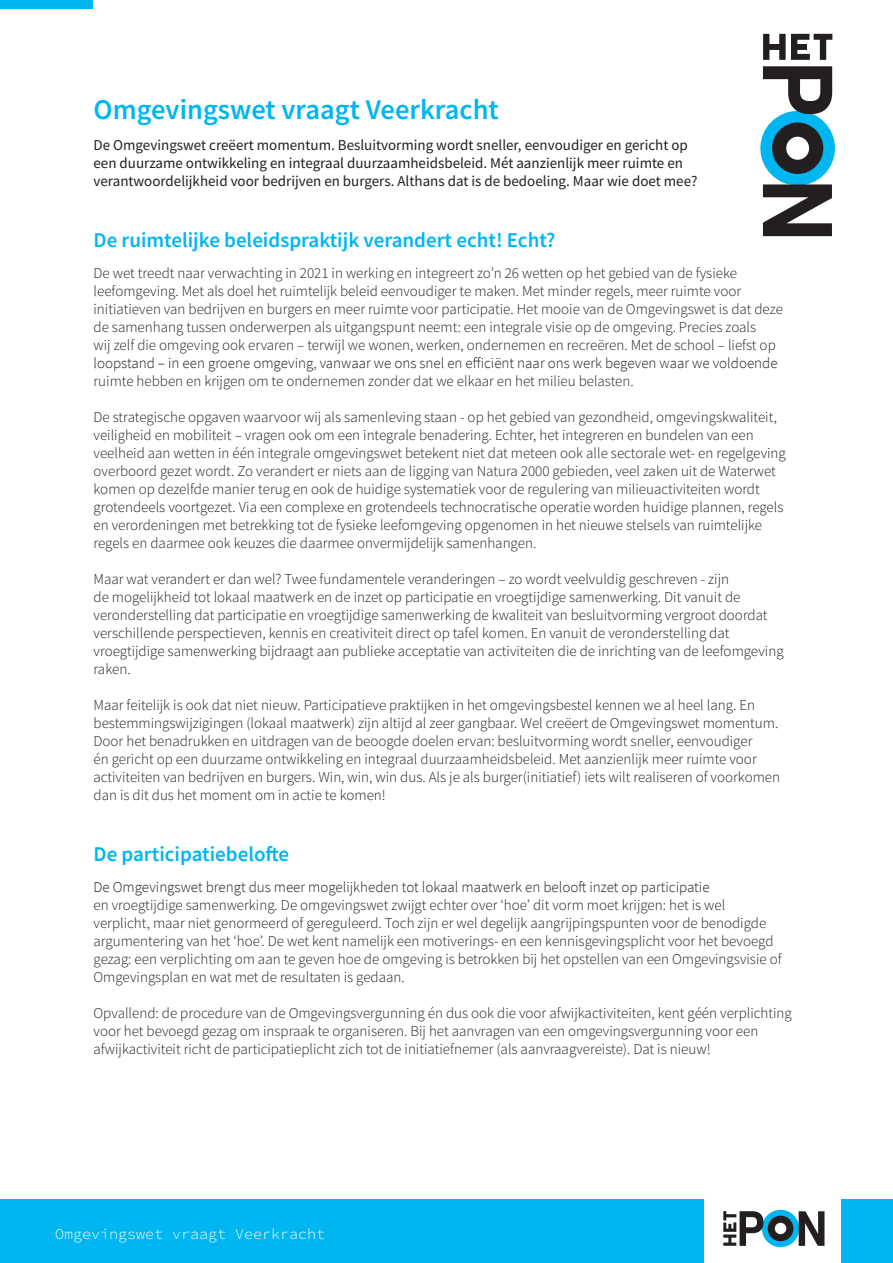
<style>
.page{position:relative;width:893px;height:1263px;background:#fff}
.page>*{position:absolute;margin:0;border:0;box-sizing:border-box;transform-origin:0 0}
.Kop{font:28.5px "Source Sans Pro Semi Bold 2";color:#00b6f0}
.Kop-2{font:21px "Source Sans Pro Semi Bold 2";color:#00b6f0}
.Kop-3{font:600 21px "Source Sans Pro";color:#00b6f0}
.t1{font:15px/18px "Source Sans Pro Light 2";color:#231f20}
.t2{font:15px/18px "Source Sans Pro";color:#231f20}
.Kop-4{font:300 15px "Source Code Pro";color:#fff}
.s1{font-family:"Source Sans Pro";font-weight:300}
</style>
<div class="page">
<div style="left:760px;top:111px;width:75px;height:75px;background:#00b6f0;border-radius:50%"></div>
<div style="left:772px;top:122px;width:51px;height:52px;background:#231f20;border-radius:50%"></div>
<svg style="left:763px;top:66px;width:69px;height:48px"></svg>
<svg style="left:763px;top:184px;width:69px;height:52px"></svg>
<div style="left:786px;top:137px;width:23px;height:23px;background:#fff;border-radius:50%"></div>
<svg style="left:763px;top:34px;width:69px;height:26px"></svg>
<div style="left:0;top:1199px;width:893px;height:64px;background:#00b6f0"></div>
<div style="left:705px;top:1167px;width:136px;height:96px;background:#fff"></div>
<svg style="left:762px;top:1210px;width:37px;height:37px"></svg>
<div style="left:768px;top:1216px;width:25px;height:25px;background:#231f20;border-radius:50%"></div>
<svg style="left:799px;top:1211px;width:25px;height:35px"></svg>
<div style="left:775px;top:1223px;width:11px;height:11px;background:#fff;border-radius:50%"></div>
<svg style="left:723px;top:1211px;width:40px;height:35px"></svg>
<div style="left:0;top:0;width:93px;height:9px;background:#00b6f0"></div>
<p class="Kop" style="left:94px;top:91px;width:407px">Omgevingswet vraagt Veerkracht</p>
<p class="t2" style="left:94px;top:136px;width:605px">De Omgevingswet creëert momentum. Besluitvorming wordt sneller, eenvoudiger en gericht op een duurzame ontwikkeling en integraal duurzaamheidsbeleid. Mét aanzienlijk meer ruimte en verantwoordelijkheid voor bedrijven en burgers. Althans dat is de bedoeling. Maar wie doet mee?</p>
<p class="Kop-2" style="left:94px;top:226px;width:464px">De ruimtelijke beleidspraktijk verandert echt! Echt?</p>
<p class="t1" style="left:94px;top:264px;width:691px">De wet treedt naar verwachting in 2021 in werking en integreert zo’n 26 wetten op het gebied van de fysieke leefomgeving. Met als doel het ruimtelijk beleid eenvoudiger te maken. Met minder regels, meer ruimte voor initiatieven van bedrijven en burgers en meer ruimte voor participatie. Het mooie van de Omgevingswet is dat deze de samenhang tussen onderwerpen als uitgangspunt neemt: een integrale visie op de omgeving. Precies zoals<br>wij zelf die omgeving ook ervaren – terwijl we wonen, werken, ondernemen en recreëren. Met de school – liefst op <span class="s1">loopstand – in een groene omgeving, vanwaar we ons snel en efficiënt naar ons werk begeven waar we voldoende </span>ruimte hebben en krijgen om te ondernemen zonder dat we elkaar en het milieu belasten.</p>
<p class="t1" style="left:94px;top:408px;width:694px">De strategische opgaven waarvoor wij als samenleving staan - op het gebied van gezondheid, omgevingskwaliteit, veiligheid en mobiliteit – vragen ook om een integrale benadering. Echter, het integreren en bundelen van een veelheid aan wetten in één integrale omgevingswet betekent niet dat meteen ook alle sectorale wet- en regelgeving overboord gezet wordt. Zo verandert er niets aan de ligging van Natura 2000 gebieden, veel zaken uit de Waterwet komen op dezelfde manier terug en ook de huidige systematiek voor de regulering van milieuactiviteiten wordt grotendeels voortgezet. Via een complexe en grotendeels technocratische operatie worden huidige plannen, regels en verordeningen met betrekking tot de fysieke leefomgeving opgenomen in het nieuwe stelsels van ruimtelijke regels en daarmee ook keuzes die daarmee onvermijdelijk samenhangen.</p>
<p class="t1" style="left:94px;top:570px;width:692px">Maar wat verandert er dan wel? Twee fundamentele veranderingen – zo wordt veelvuldig geschreven - zijn<br>de mogelijkheid tot lokaal maatwerk en de inzet op participatie en vroegtijdige samenwerking. Dit vanuit de veronderstelling dat participatie en vroegtijdige samenwerking de kwaliteit van besluitvorming vergroot doordat verschillende perspectieven, kennis en creativiteit direct op tafel komen. En vanuit de veronderstelling dat vroegtijdige samenwerking bijdraagt aan publieke acceptatie van activiteiten die de inrichting van de leefomgeving raken.</p>
<p class="t1" style="left:94px;top:696px;width:688px">Maar feitelijk is ook dat niet nieuw. Participatieve praktijken in het omgevingsbestel kennen we al heel lang. En bestemmingswijzigingen (lokaal maatwerk) zijn altijd al zeer gangbaar. Wel creëert de Omgevingswet momentum.<br>Door het benadrukken en uitdragen van de beoogde doelen ervan: besluitvorming wordt sneller, eenvoudiger<br>én gericht op een duurzame ontwikkeling en integraal duurzaamheidsbeleid. Met aanzienlijk meer ruimte voor activiteiten van bedrijven en burgers. Win, win, win dus. Als je als burger(initiatief) iets wilt realiseren of voorkomen dan is dit dus het moment om in actie te komen!</p>
<p class="Kop-3" style="left:94px;top:840px;width:197px">De participatiebelofte</p>
<p class="t1" style="left:94px;top:878px;width:690px"><span class="s1">De Omgevingswet brengt dus meer mogelijkheden tot lokaal maatwerk en belooft inzet op participatie<br></span>en vroegtijdige samenwerking. De omgevingswet zwijgt echter over ‘hoe’ dit vorm moet krijgen: het is wel verplicht, maar niet genormeerd of gereguleerd. Toch zijn er wel degelijk aangrijpingspunten voor de benodigde argumentering van het ‘hoe’. De wet kent namelijk een motiverings- en een kennisgevingsplicht voor het bevoegd gezag: een verplichting om aan te geven hoe de omgeving is betrokken bij het opstellen van een Omgevingsvisie of Omgevingsplan en wat met de resultaten is gedaan.</p>
<p class="t1" style="left:94px;top:1004px;width:700px">Opvallend: de procedure van de Omgevingsvergunning én dus ook die voor afwijkactiviteiten, kent géén verplichting voor het bevoegd gezag om inspraak te organiseren. Bij het aanvragen van een omgevingsvergunning voor een afwijkactiviteit richt de participatieplicht zich tot de initiatiefnemer (als aanvraagvereiste). Dat is nieuw!</p>
<p class="Kop-4" style="left:55px;top:1223px;width:272px">Omgevingswet vraagt Veerkracht</p>
</div>
